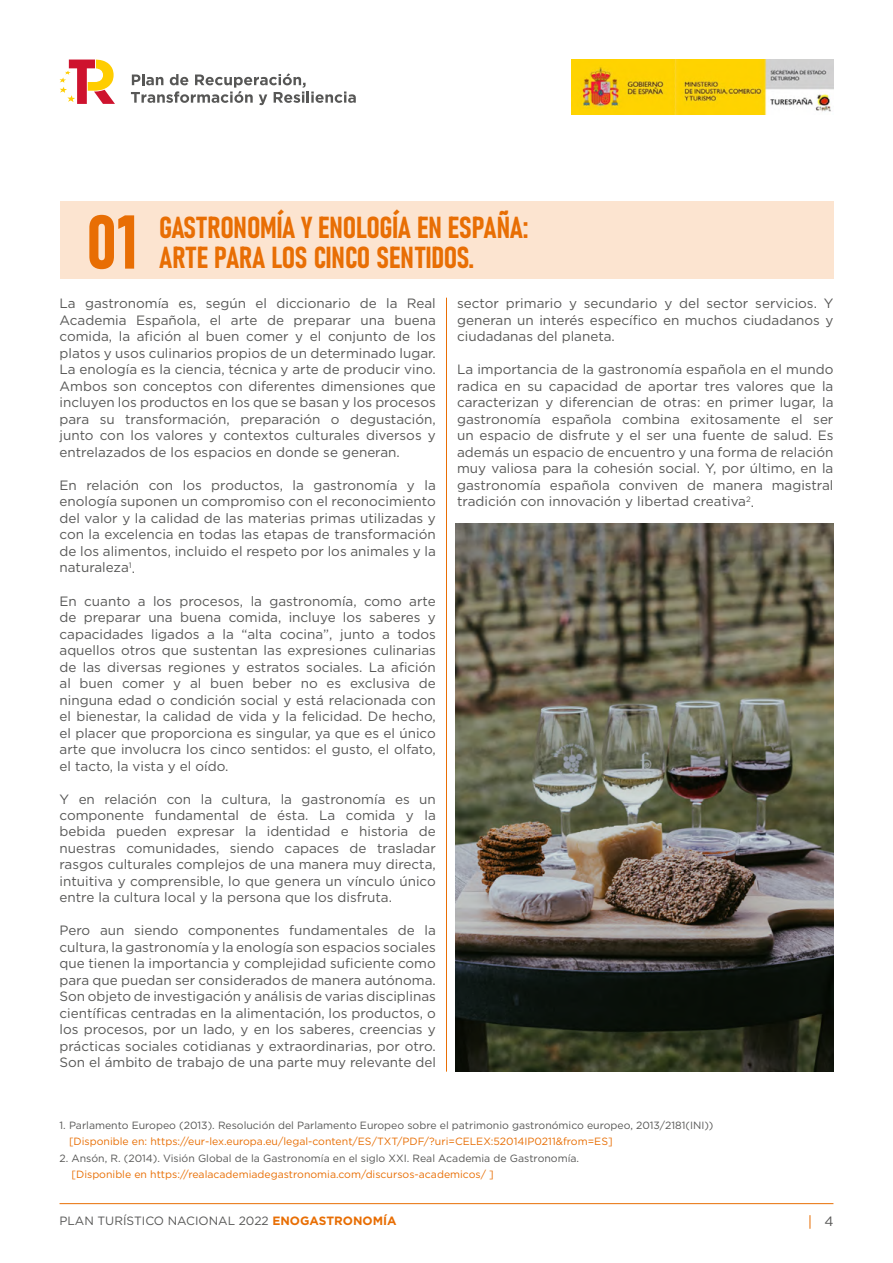
<style>
.page{position:relative;width:893px;height:1263px;background:#fff}
.page>*{position:absolute;margin:0;border:0;box-sizing:border-box;transform-origin:0 0}
.t1{font:75px "Bahnschrift";color:#e86e04}
.t2{font:30px "Bahnschrift";letter-spacing:-.01em;color:#e86e04}
.t3{font:13.5px/16.5px "Gotham";color:#575756;text-align:justify}
.t4{font:12px "Gotham";color:#575756}
.t5{font:10.5px "Gotham";color:#575756}
.t6{font:10.5px "Gotham";color:#e86e04}
.s1{font-weight:700;color:#e86e04}
</style>
<div class="page">
<svg style="left:810px;top:1215px;width:1px;height:14px"></svg>
<hr style="left:60px;top:1203px;width:773px;height:1px;background:#e86e04">
<img style="left:571px;top:60px;width:262px;height:54px">
<svg style="left:131px;top:73px;width:225px;height:32px"></svg>
<svg style="left:60px;top:60px;width:55px;height:44px"></svg>
<div style="left:60px;top:201px;width:773px;height:77px;background:#fce4d0"></div>
<hr style="left:446px;top:298px;width:1px;height:773px;background:#e86e04">
<img style="left:455px;top:523px;width:378px;height:548px">
<h1 class="t1" style="left:86px;top:185px;width:53px">01</h1>
<h2 class="t2" style="left:159px;top:205px;width:371px">GASTRONOMÍA Y ENOLOGÍA EN ESPAÑA:</h2>
<h2 class="t2" style="left:159px;top:235px;width:316px">ARTE PARA LOS CINCO SENTIDOS.</h2>
<p class="t3" style="left:60px;top:295px;width:378px">La gastronomía es, según el diccionario de la Real Academia Española, el arte de preparar una buena comida, la afición al buen comer y el conjunto de los platos y usos culinarios propios de un determinado lugar.<br>La enología es la ciencia, técnica y arte de producir vino.<br>Ambos son conceptos con diferentes dimensiones que incluyen los productos en los que se basan y los procesos para su transformación, preparación o degustación, junto con los valores y contextos culturales diversos y entrelazados de los espacios en donde se generan.</p>
<p class="t3" style="left:60px;top:477px;width:378px">En relación con los productos, la gastronomía y la enología suponen un compromiso con el reconocimiento del valor y la calidad de las materias primas utilizadas y con la excelencia en todas las etapas de transformación de los alimentos, incluido el respeto por los animales y la naturaleza<sup>1</sup>.</p>
<p class="t3" style="left:60px;top:592px;width:378px">En cuanto a los procesos, la gastronomía, como arte de preparar una buena comida, incluye los saberes y capacidades ligados a la “alta cocina”, junto a todos aquellos otros que sustentan las expresiones culinarias de las diversas regiones y estratos sociales. La afición al buen comer y al buen beber no es exclusiva de ninguna edad o condición social y está relacionada con el bienestar, la calidad de vida y la felicidad. De hecho, el placer que proporciona es singular, ya que es el único arte que involucra los cinco sentidos: el gusto, el olfato, el tacto, la vista y el oído.</p>
<p class="t3" style="left:60px;top:790px;width:378px">Y en relación con la cultura, la gastronomía es un componente fundamental de ésta. La comida y la bebida pueden expresar la identidad e historia de nuestras comunidades, siendo capaces de trasladar rasgos culturales complejos de una manera muy directa, intuitiva y comprensible, lo que genera un vínculo único entre la cultura local y la persona que los disfruta.</p>
<p class="t3" style="left:60px;top:922px;width:378px">Pero aun siendo componentes fundamentales de la cultura, la gastronomía y la enología son espacios sociales que tienen la importancia y complejidad suficiente como para que puedan ser considerados de manera autónoma.<br>Son objeto de investigación y análisis de varias disciplinas científicas centradas en la alimentación, los productos, o los procesos, por un lado, y en los saberes, creencias y prácticas sociales cotidianas y extraordinarias, por otro.<br>Son el ámbito de trabajo de una parte muy relevante del</p>
<p class="t3" style="left:457px;top:295px;width:378px">sector primario y secundario y del sector servicios. Y generan un interés específico en muchos ciudadanos y ciudadanas del planeta.</p>
<p class="t3" style="left:457px;top:361px;width:378px">La importancia de la gastronomía española en el mundo radica en su capacidad de aportar tres valores que la caracterizan y diferencian de otras: en primer lugar, la gastronomía española combina exitosamente el ser un espacio de disfrute y el ser una fuente de salud. Es además un espacio de encuentro y una forma de relación muy valiosa para la cohesión social. Y, por último, en la gastronomía española conviven de manera magistral tradición con innovación y libertad creativa<sup>2</sup>.</p>
<p class="t5" style="left:60px;top:1118px;width:655px">1. Parlamento Europeo (2013). Resolución del Parlamento Europeo sobre el patrimonio gastronómico europeo, 2013/2181(INI))</p>
<p class="t6" style="left:69px;top:1135px;width:545px">[Disponible en: https://eur-lex.europa.eu/legal-content/ES/TXT/PDF/?uri=CELEX:52014IP0211&amp;from=ES]</p>
<p class="t5" style="left:60px;top:1151px;width:521px">2. Ansón, R. (2014). Visión Global de la Gastronomía en el siglo XXI. Real Academia de Gastronomía.</p>
<p class="t6" style="left:72px;top:1168px;width:424px">[Disponible en https://realacademiadegastronomia.com/discursos-academicos/ ]</p>
<p class="t4" style="left:60px;top:1213px;width:339px">PLAN TURÍSTICO NACIONAL 2022 <span class="s1">ENOGASTRONOMÍA</span></p>
<p class="t3" style="left:824px;top:1212px;width:11px">4</p>
</div>
